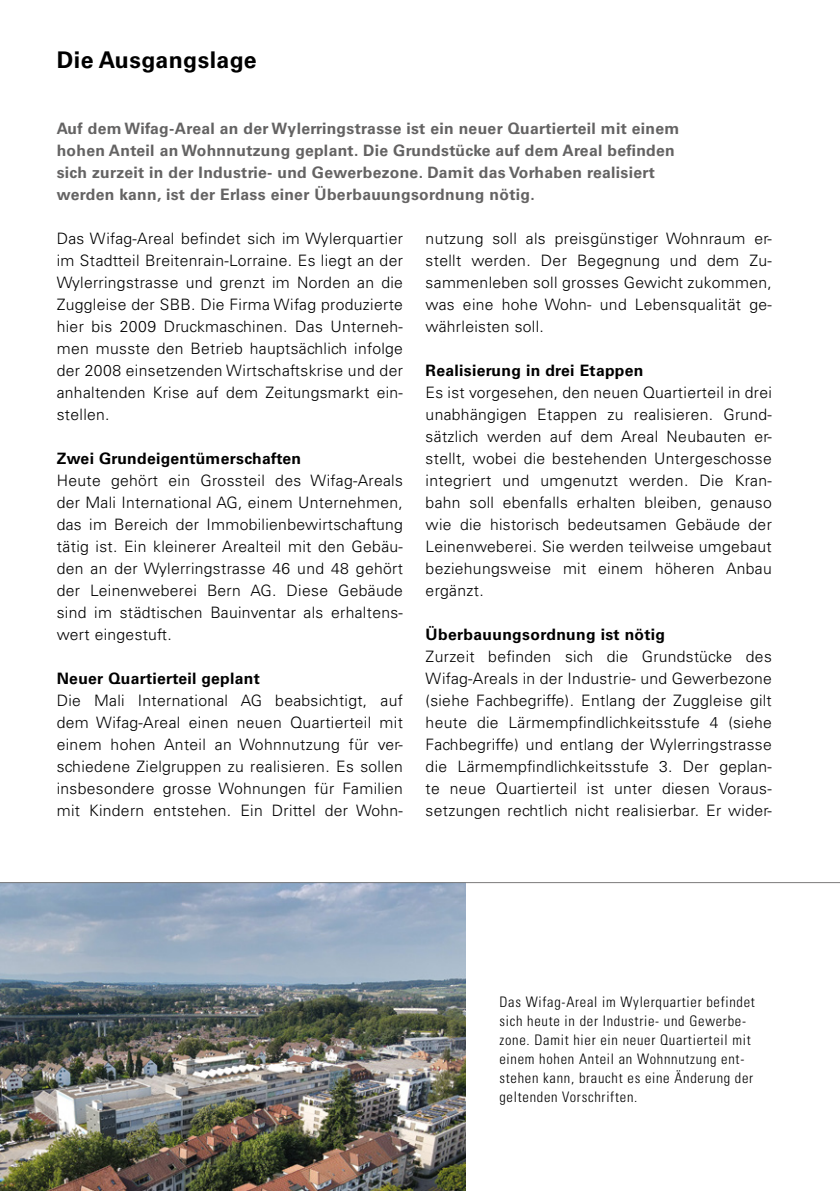
<style>
.page{position:relative;width:840px;height:1191px;background:#fff}
.page>*{position:absolute;margin:0;border:0;box-sizing:border-box;transform-origin:0 0}
.t1{font:700 23px "Univers LT Std";letter-spacing:.02em;color:#000}
.t2{font:300 15.6px/22px "Univers LT Std";letter-spacing:.02em;color:#000;text-align:justify}
.t3{font:700 15.6px/22px "Univers LT Std";letter-spacing:.02em;color:#646363}
.t4{font:700 15.6px "Univers LT Std";letter-spacing:.02em;color:#000}
.t5{font:300 condensed 14.4px/19px "Univers LT Std";letter-spacing:.05em;color:#000}
</style>
<div class="page">
<img style="left:0;top:883px;width:465px;height:308px">
<hr style="left:0;top:882px;width:839px;height:1px;background:#7c7b7b">
<h3 class="t1" style="left:57px;top:46px;width:201px">Die Ausgangslage</h3>
<p class="t3" style="left:57px;top:118px;width:623px">Auf dem Wifag-Areal an der Wylerringstrasse ist ein neuer Quartierteil mit einem hohen Anteil an Wohnnutzung geplant. Die Grundstücke auf dem Areal befinden sich zurzeit in der Industrie- und Gewerbezone. Damit das Vorhaben realisiert werden kann, ist der Erlass einer Überbauungsordnung nötig.</p>
<p class="t2" style="left:57px;top:228px;width:347px">Das Wifag-Areal befindet sich im Wylerquartier im Stadtteil Breitenrain-Lorraine. Es liegt an der Wylerringstrasse und grenzt im Norden an die Zuggleise der SBB. Die Firma Wifag produzierte hier bis 2009 Druckmaschinen. Das Unterneh&shy;men musste den Betrieb hauptsächlich infolge der 2008 einsetzenden Wirtschaftskrise und der anhaltenden Krise auf dem Zeitungsmarkt ein&shy;stellen.</p>
<h4 class="t4" style="left:57px;top:449px;width:246px">Zwei Grundeigentümerschaften</h4>
<p class="t2" style="left:57px;top:469px;width:347px">Heute gehört ein Grossteil des Wifag-Areals der Mali International AG, einem Unternehmen, das im Bereich der Immobilienbewirtschaftung tätig ist. Ein kleinerer Arealteil mit den Gebäu&shy;den an der Wylerringstrasse 46 und 48 gehört der Leinenweberei Bern AG. Diese Gebäude sind im städtischen Bauinventar als erhaltens&shy;wert eingestuft.</p>
<h4 class="t4" style="left:57px;top:669px;width:204px">Neuer Quartierteil geplant</h4>
<p class="t2" style="left:57px;top:689px;width:347px">Die Mali International AG beabsichtigt, auf dem Wifag-Areal einen neuen Quartierteil mit einem hohen Anteil an Wohnnutzung für ver&shy;schiedene Zielgruppen zu realisieren. Es sollen insbesondere grosse Wohnungen für Familien mit Kindern entstehen. Ein Drittel der Wohn-</p>
<p class="t2" style="left:425px;top:227px;width:347px">nutzung soll als preisgünstiger Wohnraum er&shy;stellt werden. Der Begegnung und dem Zu&shy;sammenleben soll grosses Gewicht zukommen, was eine hohe Wohn- und Lebensqualität ge&shy;währleisten soll.</p>
<h4 class="t4" style="left:425px;top:361px;width:219px">Realisierung in drei Etappen</h4>
<p class="t2" style="left:425px;top:381px;width:347px">Es ist vorgesehen, den neuen Quartierteil in drei unabhängigen Etappen zu realisieren. Grund&shy;sätzlich werden auf dem Areal Neubauten er&shy;stellt, wobei die bestehenden Untergeschosse integriert und umgenutzt werden. Die Kran&shy;bahn soll ebenfalls erhalten bleiben, genauso wie die historisch bedeutsamen Gebäude der Leinenweberei. Sie werden teilweise umgebaut beziehungsweise mit einem höheren Anbau ergänzt.</p>
<h4 class="t4" style="left:425px;top:625px;width:241px">Überbauungsordnung ist nötig</h4>
<p class="t2" style="left:425px;top:645px;width:347px">Zurzeit befinden sich die Grundstücke des Wifag-Areals in der Industrie- und Gewerbezone (siehe Fachbegriffe). Entlang der Zuggleise gilt heute die Lärmempfindlichkeitsstufe 4 (siehe Fachbegriffe) und entlang der Wylerringstrasse die Lärmempfindlichkeitsstufe 3. Der geplan&shy;te neue Quartierteil ist unter diesen Voraus&shy;setzungen rechtlich nicht realisierbar. Er wider-</p>
<p class="t5" style="left:499px;top:992px;width:257px">Das Wifag-Areal im Wylerquartier befindet sich heute in der Industrie- und Gewerbe&shy;zone. Damit hier ein neuer Quartierteil mit einem hohen Anteil an Wohnnutzung ent&shy;stehen kann, braucht es eine Änderung der geltenden Vorschriften.</p>
</div>
